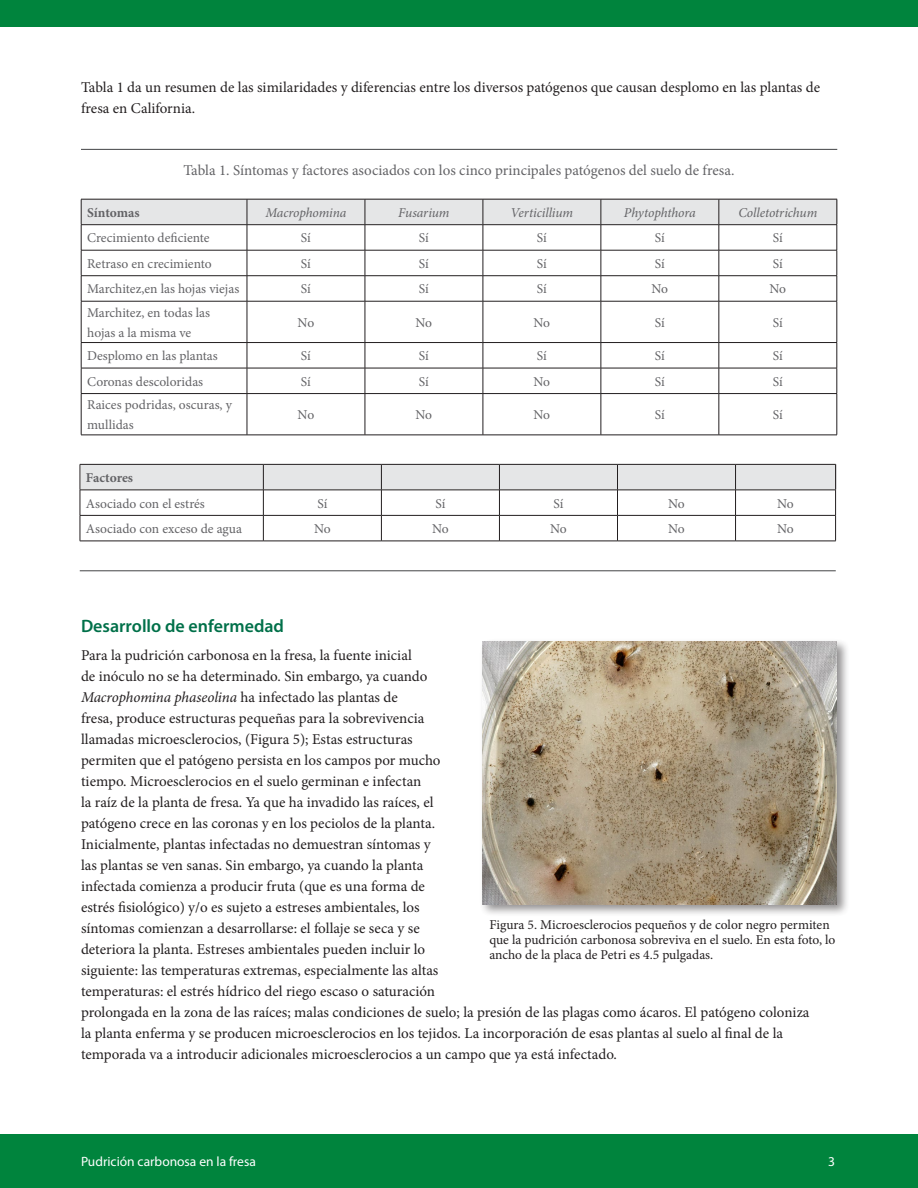
<style>
.page{position:relative;width:918px;height:1188px;background:#fff}
.page>*{position:absolute;margin:0;border:0;box-sizing:border-box;transform-origin:0 0}
.t1{font:600 18px "Myriad Pro";color:#007049}
.t2{font:15px/21px "Minion Pro";color:#231f20}
.t3{font:15px "Minion Pro";color:#636366}
.t4{font:13.5px/19.5px "Minion Pro";letter-spacing:-.005em;color:#636366}
.t5{font:13.5px/15px "Minion Pro";color:#231f20}
.t6{font:italic 13.5px "Minion Pro";letter-spacing:-.01em;color:#636366}
.t7{font:13.5px "Myriad Pro";color:#fff}
.t8{font:700 13.5px "Minion Pro";letter-spacing:-.01em;color:#636366}
.s1{font-style:italic}
</style>
<div class="page">
<div style="left:0;top:0;width:918px;height:27px;background:#00843d"></div>
<div style="left:0;top:1134px;width:918px;height:54px;background:#00843d"></div>
<hr style="left:247px;top:394px;width:1px;height:41px;background:#231f20">
<hr style="left:365px;top:394px;width:1px;height:41px;background:#231f20">
<hr style="left:483px;top:394px;width:1px;height:41px;background:#231f20">
<hr style="left:601px;top:394px;width:1px;height:41px;background:#231f20">
<hr style="left:719px;top:394px;width:1px;height:41px;background:#231f20">
<hr style="left:247px;top:301px;width:1px;height:41px;background:#231f20">
<hr style="left:365px;top:301px;width:1px;height:41px;background:#231f20">
<hr style="left:483px;top:301px;width:1px;height:41px;background:#231f20">
<hr style="left:601px;top:301px;width:1px;height:41px;background:#231f20">
<hr style="left:719px;top:301px;width:1px;height:41px;background:#231f20">
<svg style="left:247px;top:343px;width:1px;height:50px"></svg>
<svg style="left:365px;top:343px;width:1px;height:50px"></svg>
<svg style="left:483px;top:343px;width:1px;height:50px"></svg>
<svg style="left:601px;top:343px;width:1px;height:50px"></svg>
<svg style="left:719px;top:343px;width:1px;height:50px"></svg>
<svg style="left:81px;top:199px;width:757px;height:102px"></svg>
<hr style="left:81px;top:301px;width:166px;height:1px;background:#231f20">
<hr style="left:81px;top:301px;width:1px;height:41px;background:#231f20">
<hr style="left:247px;top:301px;width:118px;height:1px;background:#231f20">
<hr style="left:365px;top:301px;width:118px;height:1px;background:#231f20">
<hr style="left:483px;top:301px;width:118px;height:1px;background:#231f20">
<hr style="left:601px;top:301px;width:118px;height:1px;background:#231f20">
<hr style="left:719px;top:301px;width:118px;height:1px;background:#231f20">
<hr style="left:837px;top:301px;width:1px;height:41px;background:#231f20">
<hr style="left:81px;top:342px;width:166px;height:1px;background:#231f20">
<hr style="left:247px;top:342px;width:118px;height:1px;background:#231f20">
<hr style="left:365px;top:342px;width:118px;height:1px;background:#231f20">
<hr style="left:483px;top:342px;width:118px;height:1px;background:#231f20">
<hr style="left:601px;top:342px;width:118px;height:1px;background:#231f20">
<hr style="left:719px;top:342px;width:118px;height:1px;background:#231f20">
<hr style="left:81px;top:368px;width:166px;height:1px;background:#231f20">
<svg style="left:81px;top:343px;width:1px;height:50px"></svg>
<hr style="left:247px;top:368px;width:118px;height:1px;background:#231f20">
<hr style="left:365px;top:368px;width:118px;height:1px;background:#231f20">
<hr style="left:483px;top:368px;width:118px;height:1px;background:#231f20">
<hr style="left:601px;top:368px;width:118px;height:1px;background:#231f20">
<hr style="left:719px;top:368px;width:118px;height:1px;background:#231f20">
<svg style="left:837px;top:343px;width:1px;height:50px"></svg>
<hr style="left:81px;top:393px;width:166px;height:1px;background:#231f20">
<hr style="left:81px;top:394px;width:1px;height:41px;background:#231f20">
<hr style="left:247px;top:393px;width:118px;height:1px;background:#231f20">
<hr style="left:365px;top:393px;width:118px;height:1px;background:#231f20">
<hr style="left:483px;top:393px;width:118px;height:1px;background:#231f20">
<hr style="left:601px;top:393px;width:118px;height:1px;background:#231f20">
<hr style="left:719px;top:393px;width:118px;height:1px;background:#231f20">
<hr style="left:837px;top:394px;width:1px;height:41px;background:#231f20">
<hr style="left:81px;top:435px;width:166px;height:1px;background:#231f20">
<hr style="left:247px;top:435px;width:118px;height:1px;background:#231f20">
<hr style="left:365px;top:435px;width:118px;height:1px;background:#231f20">
<hr style="left:483px;top:435px;width:118px;height:1px;background:#231f20">
<hr style="left:601px;top:435px;width:118px;height:1px;background:#231f20">
<hr style="left:719px;top:435px;width:118px;height:1px;background:#231f20">
<hr style="left:80px;top:541px;width:183px;height:1px;background:#231f20">
<hr style="left:263px;top:541px;width:118px;height:1px;background:#231f20">
<hr style="left:381px;top:541px;width:118px;height:1px;background:#231f20">
<hr style="left:499px;top:541px;width:119px;height:1px;background:#231f20">
<hr style="left:618px;top:541px;width:118px;height:1px;background:#231f20">
<hr style="left:736px;top:541px;width:100px;height:1px;background:#231f20">
<svg style="left:80px;top:464px;width:757px;height:77px"></svg>
<hr style="left:81px;top:149px;width:756px;height:1px;background:#57585a">
<hr style="left:80px;top:570px;width:756px;height:1px;background:#57585a">
<div style="left:479px;top:638px;width:371px;height:279px;background:#231f20;opacity:.5"></div>
<img style="left:483px;top:641px;width:354px;height:263px">
<p class="t2" style="left:81px;top:77px;width:741px">Tabla 1 da un resumen de las similaridades y diferencias entre los diversos patógenos que causan desplomo en las plantas de fresa en California.</p>
<p class="t3" style="left:183px;top:161px;width:553px">Tabla 1. Síntomas y factores asociados con los cinco principales patógenos del suelo de fresa.</p>
<p class="t8" style="left:87px;top:203px;width:54px">Síntomas</p>
<p class="t6" style="left:265px;top:203px;width:83px">Macrophomina</p>
<p class="t6" style="left:398px;top:203px;width:53px">Fusarium</p>
<p class="t6" style="left:511px;top:203px;width:64px">Verticillium</p>
<p class="t6" style="left:624px;top:203px;width:73px">Phytophthora</p>
<p class="t6" style="left:738px;top:203px;width:80px">Colletotrichum</p>
<p class="t4" style="left:87px;top:228px;width:124px">Crecimiento deficiente</p>
<p class="t4" style="left:301px;top:228px;width:11px">Sí</p>
<p class="t4" style="left:419px;top:228px;width:11px">Sí</p>
<p class="t4" style="left:537px;top:228px;width:11px">Sí</p>
<p class="t4" style="left:655px;top:228px;width:11px">Sí</p>
<p class="t4" style="left:773px;top:228px;width:11px">Sí</p>
<p class="t4" style="left:87px;top:254px;width:126px">Retraso en crecimiento</p>
<p class="t4" style="left:301px;top:254px;width:11px">Sí</p>
<p class="t4" style="left:419px;top:254px;width:11px">Sí</p>
<p class="t4" style="left:537px;top:254px;width:11px">Sí</p>
<p class="t4" style="left:655px;top:254px;width:11px">Sí</p>
<p class="t4" style="left:773px;top:254px;width:11px">Sí</p>
<p class="t4" style="left:87px;top:279px;width:154px">Marchitez,en las hojas viejas</p>
<p class="t4" style="left:301px;top:279px;width:11px">Sí</p>
<p class="t4" style="left:419px;top:279px;width:11px">Sí</p>
<p class="t4" style="left:537px;top:279px;width:11px">Sí</p>
<p class="t4" style="left:652px;top:279px;width:18px">No</p>
<p class="t4" style="left:770px;top:279px;width:18px">No</p>
<p class="t4" style="left:87px;top:303px;width:124px">Marchitez, en todas las hojas a la misma ve</p>
<p class="t4" style="left:298px;top:313px;width:18px">No</p>
<p class="t4" style="left:416px;top:313px;width:18px">No</p>
<p class="t4" style="left:534px;top:313px;width:18px">No</p>
<p class="t4" style="left:655px;top:313px;width:11px">Sí</p>
<p class="t4" style="left:773px;top:313px;width:11px">Sí</p>
<p class="t4" style="left:87px;top:346px;width:132px">Desplomo en las plantas</p>
<p class="t4" style="left:301px;top:346px;width:11px">Sí</p>
<p class="t4" style="left:419px;top:346px;width:11px">Sí</p>
<p class="t4" style="left:537px;top:346px;width:11px">Sí</p>
<p class="t4" style="left:655px;top:346px;width:11px">Sí</p>
<p class="t4" style="left:773px;top:346px;width:11px">Sí</p>
<p class="t4" style="left:87px;top:372px;width:117px">Coronas descoloridas</p>
<p class="t4" style="left:301px;top:372px;width:11px">Sí</p>
<p class="t4" style="left:419px;top:372px;width:11px">Sí</p>
<p class="t4" style="left:534px;top:372px;width:18px">No</p>
<p class="t4" style="left:655px;top:372px;width:11px">Sí</p>
<p class="t4" style="left:773px;top:372px;width:11px">Sí</p>
<p class="t4" style="left:87px;top:395px;width:146px">Raices podridas, oscuras, y mullidas</p>
<p class="t4" style="left:298px;top:405px;width:18px">No</p>
<p class="t4" style="left:416px;top:405px;width:18px">No</p>
<p class="t4" style="left:534px;top:405px;width:18px">No</p>
<p class="t4" style="left:655px;top:405px;width:11px">Sí</p>
<p class="t4" style="left:773px;top:405px;width:11px">Sí</p>
<p class="t8" style="left:86px;top:468px;width:49px">Factores</p>
<p class="t4" style="left:86px;top:494px;width:120px">Asociado con el estrés</p>
<p class="t4" style="left:317px;top:494px;width:11px">Sí</p>
<p class="t4" style="left:435px;top:494px;width:11px">Sí</p>
<p class="t4" style="left:554px;top:494px;width:11px">Sí</p>
<p class="t4" style="left:668px;top:494px;width:18px">No</p>
<p class="t4" style="left:777px;top:494px;width:18px">No</p>
<p class="t4" style="left:86px;top:519px;width:158px">Asociado con exceso de agua</p>
<p class="t4" style="left:314px;top:519px;width:18px">No</p>
<p class="t4" style="left:432px;top:519px;width:18px">No</p>
<p class="t4" style="left:550px;top:519px;width:18px">No</p>
<p class="t4" style="left:668px;top:519px;width:18px">No</p>
<p class="t4" style="left:777px;top:519px;width:18px">No</p>
<p class="t1" style="left:81px;top:615px;width:205px">Desarrollo de enfermedad</p>
<p class="t2" style="left:81px;top:645px;width:730px">Para la pudrición carbonosa en la fresa, la fuente inicial<br>de inóculo no se ha determinado. Sin embargo, ya cuando<br><span class="s1">Macrophomina phaseolina</span> ha infectado las plantas de<br>fresa, produce estructuras pequeñas para la sobrevivencia<br>llamadas microesclerocios, (Figura 5); Estas estructuras<br>permiten que el patógeno persista en los campos por mucho<br>tiempo. Microesclerocios en el suelo germinan e infectan<br>la raíz de la planta de fresa. Ya que ha invadido las raíces, el<br>patógeno crece en las coronas y en los peciolos de la planta.<br>Inicialmente, plantas infectadas no demuestran síntomas y<br>las plantas se ven sanas. Sin embargo, ya cuando la planta<br>infectada comienza a producir fruta (que es una forma de<br>estrés fisiológico) y/o es sujeto a estreses ambientales, los<br>síntomas comienzan a desarrollarse: el follaje se seca y se<br>deteriora la planta. Estreses ambientales pueden incluir lo<br>siguiente: las temperaturas extremas, especialmente las altas<br>temperaturas: el estrés hídrico del riego escaso o saturación<br>prolongada en la zona de las raíces; malas condiciones de suelo; la presión de las plagas como ácaros. El patógeno coloniza la planta enferma y se producen microesclerocios en los tejidos. La incorporación de esas plantas al suelo al final de la temporada va a introducir adicionales microesclerocios a un campo que ya está infectado.</p>
<p class="t5" style="left:489px;top:917px;width:348px">Figura 5. Microesclerocios pequeños y de color negro permiten que la pudrición carbonosa sobreviva en el suelo. En esta foto, lo ancho de la placa de Petri es 4.5 pulgadas.</p>
<p class="t7" style="left:81px;top:1153px;width:176px">Pudrición carbonosa en la fresa</p>
<p class="t7" style="left:828px;top:1153px;width:8px">3</p>
</div>
